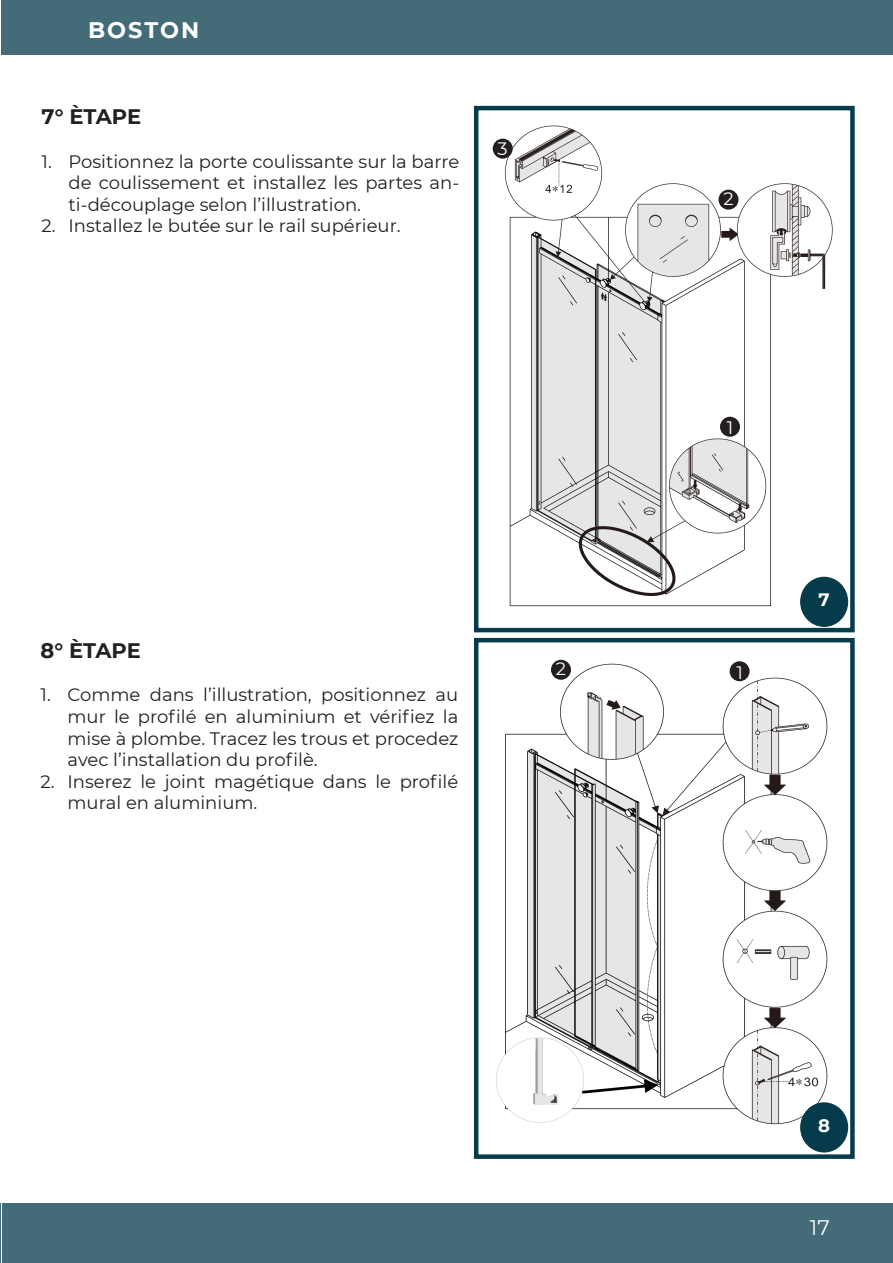
<style>
.page{position:relative;width:893px;height:1263px;background:#fff}
.page>*{position:absolute;margin:0;border:0;box-sizing:border-box;transform-origin:0 0}
.t1{font:700 22.5px "Montserrat";letter-spacing:.09em;color:#fff}
.t2{font:700 21px "Montserrat";letter-spacing:-.005em;color:#231f20}
.t3{font:21px "Montserrat";color:#fff}
.t4{font:18px/21.6px "Montserrat";color:#231f20;text-align:justify}
.t5{font:18px "Montserrat";color:#fff}
.t6{font:700 18px "Montserrat";color:#fff}
</style>
<div class="page">
<img style="left:492px;top:125px;width:357px;height:498px">
<div style="left:474px;top:106px;width:381px;height:526px;border:4px solid #063b4b"></div>
<div style="left:801px;top:577px;width:46px;height:49px;background:#063b4b;border-radius:50%"></div>
<div style="left:800px;top:577px;width:48px;height:50px;border:2px solid #063b4b;border-radius:50%"></div>
<hr style="left:0;top:1203px;width:1px;height:60px;background:#063b4b">
<div style="left:1px;top:0;width:892px;height:54px;background:#446c78"></div>
<div style="left:2px;top:1203px;width:891px;height:60px;background:#446c78"></div>
<img style="left:496px;top:659px;width:353px;height:482px">
<div style="left:474px;top:638px;width:381px;height:521px;border:4px solid #063b4b"></div>
<div style="left:801px;top:1103px;width:46px;height:49px;background:#063b4b;border-radius:50%"></div>
<div style="left:800px;top:1102px;width:48px;height:50px;border:2px solid #063b4b;border-radius:50%"></div>
<div style="left:730px;top:662px;width:19px;height:18px;background:#231f20;border-radius:50%"></div>
<div style="left:730px;top:661px;width:20px;height:20px;border:2px solid #231f20;border-radius:50%"></div>
<div style="left:552px;top:660px;width:18px;height:19px;background:#231f20;border-radius:50%"></div>
<div style="left:551px;top:660px;width:20px;height:20px;border:2px solid #231f20;border-radius:50%"></div>
<div style="left:493px;top:139px;width:19px;height:19px;background:#231f20;border-radius:50%"></div>
<div style="left:493px;top:139px;width:20px;height:20px;border:2px solid #231f20;border-radius:50%"></div>
<div style="left:721px;top:417px;width:18px;height:19px;background:#231f20;border-radius:50%"></div>
<div style="left:720px;top:417px;width:20px;height:20px;border:2px solid #231f20;border-radius:50%"></div>
<div style="left:719px;top:190px;width:19px;height:19px;background:#231f20;border-radius:50%"></div>
<div style="left:718px;top:190px;width:20px;height:20px;border:2px solid #231f20;border-radius:50%"></div>
<p class="t1" style="left:88px;top:14px;width:113px">BOSTON</p>
<p class="t2" style="left:42px;top:102px;width:101px">7° ÈTAPE</p>
<p class="t4" style="left:69px;top:150px;width:392px;text-indent:-27px">1. Positionnez la porte coulissante sur la barre de coulissement et installez les partes an&shy;ti-découplage selon l’illustration.</p>
<p class="t4" style="left:42px;top:215px;width:361px">2. Installez le butée sur le rail supérieur.</p>
<p class="t5" style="left:498px;top:136px;width:12px">3</p>
<p class="t5" style="left:723px;top:186px;width:12px">2</p>
<p class="t5" style="left:727px;top:415px;width:8px">1</p>
<p class="t2" style="left:41px;top:636px;width:102px">8° ÈTAPE</p>
<p class="t4" style="left:68px;top:684px;width:392px;text-indent:-27px">1. Comme dans l’illustration, positionnez au mur le profilé en aluminium et vérifiez la mise à plombe. Tracez les trous et procedez avec l’installation du profilè.</p>
<p class="t4" style="left:68px;top:770px;width:392px;text-indent:-27px">2. Inserez le joint magétique dans le profilé mural en aluminium.</p>
<p class="t5" style="left:556px;top:656px;width:12px">2</p>
<p class="t5" style="left:736px;top:660px;width:8px">1</p>
<p class="t6" style="left:819px;top:587px;width:13px">7</p>
<p class="t6" style="left:818px;top:1113px;width:13px">8</p>
<p class="t3" style="left:810px;top:1213px;width:21px">17</p>
</div>
